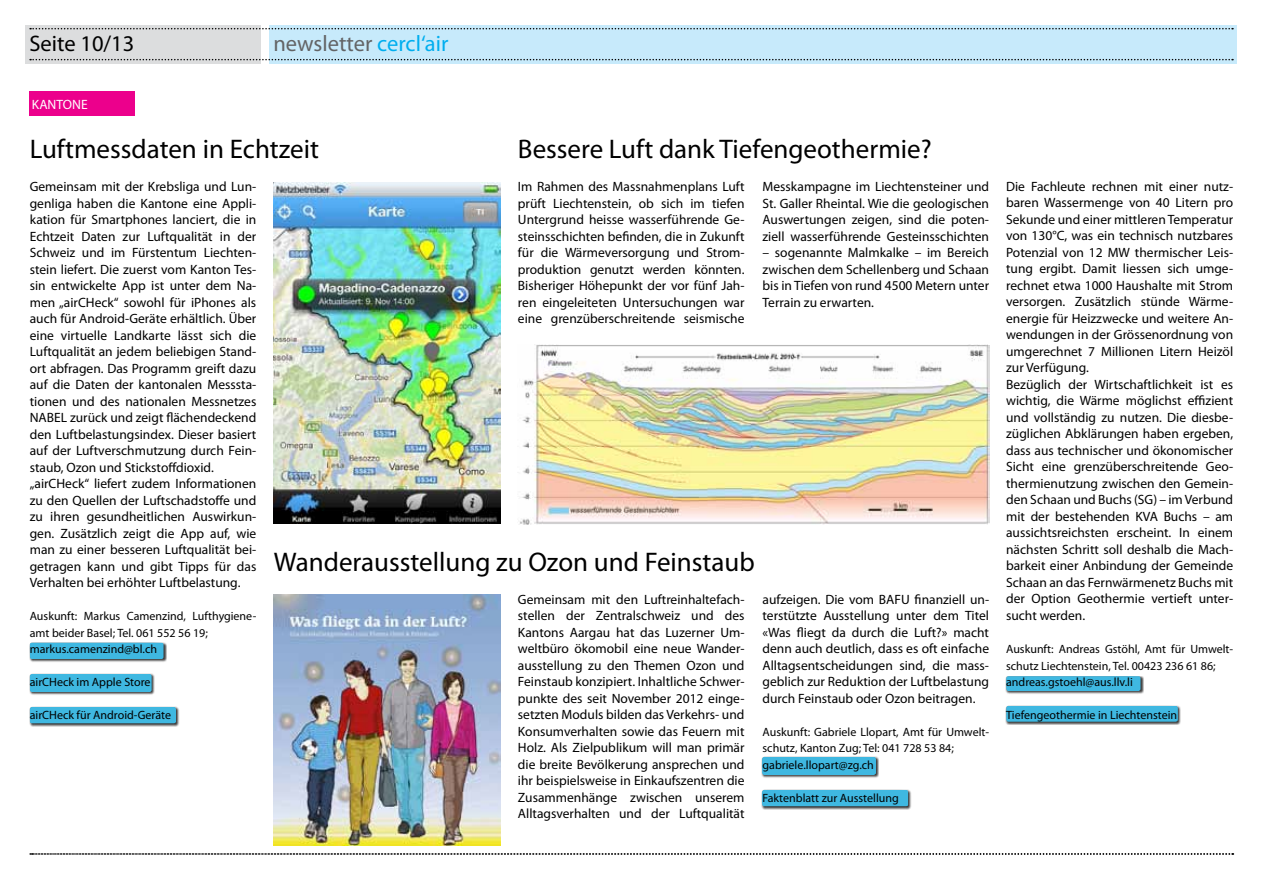
<style>
.page{position:relative;width:1263px;height:893px;background:#fff}
.page>*{position:absolute;margin:0;border:0;box-sizing:border-box;transform-origin:0 0}
.t1{font:27px "Myriad Pro";color:#000}
.t2{font:22.5px "Myriad Pro";color:#636466}
.t3{font:22.5px "Myriad Pro";color:#000}
.t4{font:13.5px/16.5px "Myriad Pro";color:#000;text-align:justify}
.t5{font:13.5px "Myriad Pro";color:#fff}
.t6{font:12px/16.5px "Myriad Pro";color:#000}
.s1{color:#00aeef}
</style>
<div class="page">
<div style="left:269px;top:26px;width:968px;height:38px;background:#c7eafb"></div>
<div style="left:26px;top:26px;width:235px;height:38px;background:#dcddde"></div>
<svg style="left:30px;top:28px;width:1203px;height:1px"></svg>
<svg style="left:30px;top:59px;width:1203px;height:1px"></svg>
<svg style="left:30px;top:853px;width:1203px;height:2px;background:#8d8d8d"></svg>
<div style="left:30px;top:91px;width:105px;height:25px;background:#ec008c"></div>
<img style="left:274px;top:183px;width:227px;height:340px">
<img style="left:274px;top:594px;width:227px;height:251px">
<img style="left:519px;top:344px;width:470px;height:180px">
<div style="left:761px;top:789px;width:151px;height:21px;background:#000;opacity:.75"></div>
<div style="left:761px;top:788px;width:149px;height:20px;background:#000;opacity:.3"></div>
<div style="left:761px;top:756px;width:118px;height:22px;background:#989898"></div>
<div style="left:761px;top:755px;width:117px;height:21px;background:#000;opacity:.3"></div>
<div style="left:1006px;top:705px;width:175px;height:20px;background:#000;opacity:.75"></div>
<div style="left:1005px;top:704px;width:175px;height:18px;background:#000;opacity:.3"></div>
<div style="left:1006px;top:676px;width:138px;height:18px;background:#969696"></div>
<div style="left:1005px;top:674px;width:138px;height:18px;background:#000;opacity:.3"></div>
<div style="left:29px;top:642px;width:138px;height:20px;background:#8e8e8e"></div>
<div style="left:29px;top:641px;width:137px;height:19px;background:#000;opacity:.3"></div>
<div style="left:29px;top:673px;width:126px;height:23px;background:#000;opacity:.75"></div>
<div style="left:29px;top:672px;width:125px;height:21px;background:#000;opacity:.3"></div>
<div style="left:29px;top:706px;width:150px;height:21px;background:#9d9d9d"></div>
<div style="left:29px;top:705px;width:149px;height:20px;background:#000;opacity:.3"></div>
<h2 class="t3" style="left:29px;top:29px;width:107px">Seite 10/13</h2>
<h2 class="t2" style="left:273px;top:29px;width:176px">newsletter <span class="s1">cercl‘air</span></h2>
<p class="t5" style="left:32px;top:96px;width:57px">KANTONE</p>
<h1 class="t1" style="left:30px;top:132px;width:291px">Luftmessdaten in Echtzeit</h1>
<p class="t4" style="left:30px;top:178px;width:228px;text-align:left">Gemeinsam mit der Krebsliga und Lun&shy;genliga haben die Kantone eine Appli&shy;kation für Smartphones lanciert, die in Echtzeit Daten zur Luftqualität in der Schweiz und im Fürstentum Liechten&shy;stein liefert. Die zuerst vom Kanton Tes&shy;sin entwickelte App ist unter dem Na&shy;men „airCHeck“ sowohl für iPhones als auch für Android-Geräte erhältlich. Über eine virtuelle Landkarte lässt sich die Luftqualität an jedem beliebigen Stand&shy;ort abfragen. Das Programm greift dazu auf die Daten der kantonalen Messsta&shy;tionen und des nationalen Messnetzes NABEL zurück und zeigt flächendeckend den Luftbelastungsindex. Dieser basiert auf der Luftverschmutzung durch Fein&shy;staub, Ozon und Stickstoffdioxid. „airCHeck“ liefert zudem Informationen zu den Quellen der Luftschadstoffe und zu ihren gesundheitlichen Auswirkun&shy;gen. Zusätzlich zeigt die App auf, wie man zu einer besseren Luftqualität bei&shy;getragen kann und gibt Tipps für das Verhalten bei erhöhter Luftbelastung.</p>
<p class="t6" style="left:30px;top:608px;width:228px">Auskunft: Markus Camenzind, Lufthygiene&shy;amt beider Basel; Tel. 061 552 56 19; markus.camenzind@bl.ch</p>
<p class="t6" style="left:30px;top:674px;width:122px">airCHeck im Apple Store</p>
<p class="t6" style="left:30px;top:707px;width:143px">airCHeck für Android-Geräte</p>
<h1 class="t1" style="left:518px;top:132px;width:415px">Bessere Luft dank Tiefengeothermie?</h1>
<p class="t4" style="left:518px;top:178px;width:228px">Im Rahmen des Massnahmenplans Luft prüft Liechtenstein, ob sich im tiefen Untergrund heisse wasserführende Ge&shy;steinsschichten befinden, die in Zukunft für die Wärmeversorgung und Strom&shy;produktion genutzt werden könnten.<br>Bisheriger Höhepunkt der vor fünf Jah&shy;ren eingeleiteten Untersuchungen war eine grenzüberschreitende seismische</p>
<p class="t4" style="left:762px;top:178px;width:228px">Messkampagne im Liechtensteiner und St. Galler Rheintal. Wie die geologischen Auswertungen zeigen, sind die poten&shy;ziell wasserführende Gesteinsschichten</p>
<p class="t4" style="left:762px;top:244px;width:228px">– sogenannte Malmkalke – im Bereich zwischen dem Schellenberg und Schaan bis in Tiefen von rund 4500 Metern unter Terrain zu erwarten.</p>
<h1 class="t1" style="left:274px;top:545px;width:482px">Wanderausstellung zu Ozon und Feinstaub</h1>
<p class="t4" style="left:518px;top:591px;width:228px">Gemeinsam mit den Luftreinhaltefach&shy;stellen der Zentralschweiz und des Kantons Aargau hat das Luzerner Um&shy;weltbüro ökomobil eine neue Wander&shy;ausstellung zu den Themen Ozon und Feinstaub konzipiert. Inhaltliche Schwer&shy;punkte des seit November 2012 einge&shy;setzten Moduls bilden das Verkehrs- und Konsumverhalten sowie das Feuern mit Holz. Als Zielpublikum will man primär die breite Bevölkerung ansprechen und ihr beispielsweise in Einkaufszentren die Zusammenhänge zwischen unserem Alltagsverhalten und der Luftqualität</p>
<p class="t4" style="left:762px;top:590px;width:228px">aufzeigen. Die vom BAFU finanziell un&shy;terstützte Ausstellung unter dem Titel «Was fliegt da durch die Luft?» macht denn auch deutlich, dass es oft einfache Alltagsentscheidungen sind, die mass&shy;geblich zur Reduktion der Luftbelastung durch Feinstaub oder Ozon beitragen.</p>
<p class="t6" style="left:762px;top:723px;width:228px">Auskunft: Gabriele Llopart, Amt für Umwelt&shy;schutz, Kanton Zug; Tel: 041 728 53 84; gabriele.llopart@zg.ch</p>
<p class="t6" style="left:762px;top:789px;width:138px">Faktenblatt zur Ausstellung</p>
<p class="t4" style="left:1006px;top:178px;width:229px;text-align:left">Die Fachleute rechnen mit einer nutz&shy;baren Wassermenge von 40 Litern pro Sekunde und einer mittleren Temperatur von 130°C, was ein technisch nutzbares Potenzial von 12 MW thermischer Leis&shy;tung ergibt. Damit liessen sich umge&shy;rechnet etwa 1000 Haushalte mit Strom versorgen. Zusätzlich stünde Wärme&shy;energie für Heizzwecke und weitere An&shy;wendungen in der Grössenordnung von umgerechnet 7 Millionen Litern Heizöl zur Verfügung.<br>Bezüglich der Wirtschaftlichkeit ist es wichtig, die Wärme möglichst effizient und vollständig zu nutzen. Die diesbe&shy;züglichen Abklärungen haben ergeben, dass aus technischer und ökonomischer Sicht eine grenzüberschreitende Geo&shy;thermienutzung zwischen den Gemein&shy;den Schaan und Buchs (SG) – im Verbund mit der bestehenden KVA Buchs – am aussichtsreichsten erscheint. In einem nächsten Schritt soll deshalb die Mach&shy;barkeit einer Anbindung der Gemeinde Schaan an das Fernwärmenetz Buchs mit der Option Geothermie vertieft unter&shy;sucht werden.</p>
<p class="t6" style="left:1006px;top:641px;width:229px">Auskunft: Andreas Gstöhl, Amt für Umwelt&shy;schutz Liechtenstein, Tel. 00423 236 61 86; andreas.gstoehl@aus.llv.li</p>
<p class="t6" style="left:1006px;top:707px;width:173px">Tiefengeothermie in Liechtenstein</p>
</div>
